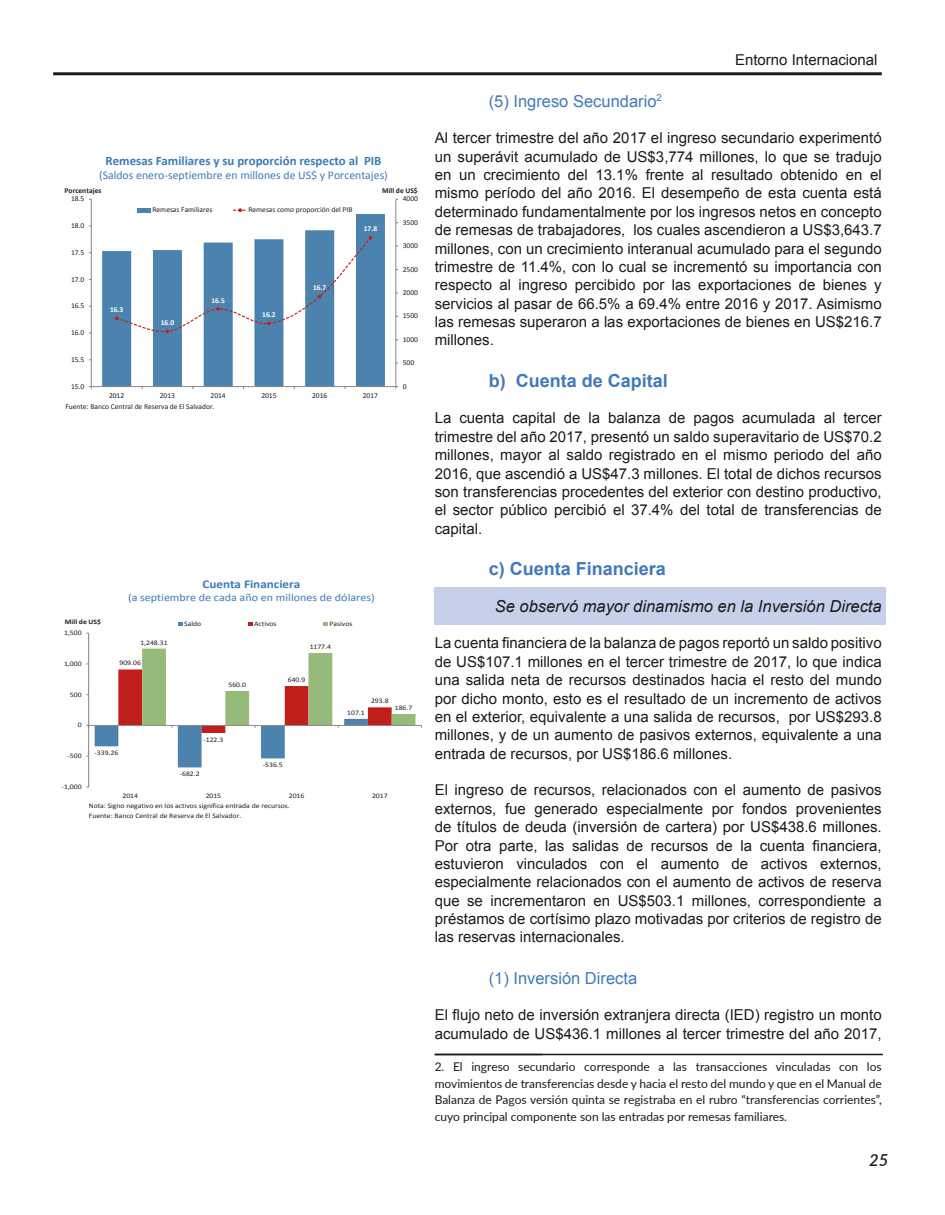
<style>
.page{position:relative;width:945px;height:1215px;background:#fff}
.page>*{position:absolute;margin:0;border:0;box-sizing:border-box;transform-origin:0 0}
.t1{font:700 18px "Arial";color:#3f79bb}
.t2{font:italic 16.5px "Arial";color:#1c1b1a}
.t3{font:16.5px "Arial";color:#3f79bb}
.t4{font:italic 600 16.5px "Lato";color:#1c1b1a}
.t5{font:15px/18.3px "Arial";color:#1c1b1a;text-align:justify}
.t6{font:700 12.9px "Calibri";color:#3b7bbd}
.t7{font:12px/16.5px "Lato";color:#1c1b1a;text-align:justify}
.t8{font:700 11.85px "Calibri";color:#3b7bbd;scale:1.11 1}
.t9{font:11.7px "Calibri";color:#3b7bbd}
.t10{font:10.95px "Calibri";color:#3b7bbd;scale:1.11 1}
.t11{font:7.5px "Calibri";letter-spacing:-.005em;color:#231f20}
.t12{font:700 7.5px "Calibri";letter-spacing:-.005em;color:#fff}
.t13{font:700 7.5px "Calibri";color:#231f20}
.t14{font:6.9px "Calibri";letter-spacing:-.005em;color:#231f20;scale:1.11 1}
.t15{font:700 6.9px "Calibri";color:#231f20;scale:1.11 1}
</style>
<div class="page">
<hr style="left:53px;top:72px;width:829px;height:3px;background:#1c1b1a">
<div style="left:435px;top:587px;width:451px;height:37px;background:#c6d0ea"></div>
<svg style="left:102px;top:214px;width:283px;height:172px;fill:#5488b1"></svg>
<hr style="left:396px;top:199px;width:1px;height:188px;background:#878787">
<hr style="left:91px;top:199px;width:1px;height:188px;background:#878787">
<hr style="left:91px;top:386px;width:305px;height:1px;background:#878787">
<svg style="left:115px;top:236px;width:257px;height:97px"></svg>
<hr style="left:138px;top:208px;width:13px;height:4px;background:#4c83ae">
<svg style="left:233px;top:208px;width:13px;height:4px"></svg>
<hr style="left:88px;top:633px;width:1px;height:154px;background:#878787">
<hr style="left:89px;top:725px;width:332px;height:1px;background:#878787">
<svg style="left:95px;top:649px;width:320px;height:118px"></svg>
<svg style="left:178px;top:622px;width:4px;height:4px"></svg>
<svg style="left:248px;top:622px;width:4px;height:4px"></svg>
<svg style="left:323px;top:622px;width:5px;height:4px"></svg>
<hr style="left:435px;top:1054px;width:448px;height:1px;background:#1c1b1a">
<p class="t6" style="left:105px;top:152px;width:278px">Remesas Familiares y su proporción respecto al PIB</p>
<p class="t9" style="left:99px;top:168px;width:290px">(Saldos enero-septiembre en millones de US$ y Porcentajes)</p>
<p class="t13" style="left:65px;top:186px;width:38px">Porcentajes</p>
<p class="t11" style="left:71px;top:194px;width:15px">18.5</p>
<p class="t11" style="left:71px;top:221px;width:15px">18.0</p>
<p class="t11" style="left:71px;top:248px;width:15px">17.5</p>
<p class="t11" style="left:71px;top:275px;width:15px">17.0</p>
<p class="t11" style="left:71px;top:301px;width:15px">16.5</p>
<p class="t11" style="left:71px;top:328px;width:15px">16.0</p>
<p class="t11" style="left:71px;top:355px;width:15px">15.5</p>
<p class="t11" style="left:71px;top:382px;width:15px">15.0</p>
<p class="t13" style="left:382px;top:186px;width:37px">Mill de US$</p>
<p class="t12" style="left:110px;top:305px;width:15px">16.3</p>
<p class="t11" style="left:153px;top:205px;width:61px">Remesas Familiares</p>
<p class="t11" style="left:248px;top:205px;width:106px">Remesas como proporción del PIB</p>
<p class="t12" style="left:364px;top:224px;width:15px">17.8</p>
<p class="t12" style="left:161px;top:318px;width:15px">16.0</p>
<p class="t12" style="left:212px;top:295px;width:15px">16.5</p>
<p class="t12" style="left:262px;top:310px;width:15px">16.2</p>
<p class="t12" style="left:313px;top:283px;width:15px">16.7</p>
<p class="t11" style="left:109px;top:391px;width:17px">2012</p>
<p class="t11" style="left:160px;top:391px;width:17px">2013</p>
<p class="t11" style="left:211px;top:391px;width:17px">2014</p>
<p class="t11" style="left:261px;top:391px;width:17px">2015</p>
<p class="t11" style="left:312px;top:391px;width:17px">2016</p>
<p class="t11" style="left:363px;top:391px;width:17px">2017</p>
<p class="t11" style="left:403px;top:194px;width:17px">4000</p>
<p class="t11" style="left:403px;top:218px;width:17px">3500</p>
<p class="t11" style="left:403px;top:241px;width:17px">3000</p>
<p class="t11" style="left:403px;top:264px;width:17px">2500</p>
<p class="t11" style="left:403px;top:288px;width:17px">2000</p>
<p class="t11" style="left:403px;top:311px;width:17px">1500</p>
<p class="t11" style="left:403px;top:335px;width:17px">1000</p>
<p class="t11" style="left:403px;top:358px;width:13px">500</p>
<p class="t11" style="left:403px;top:382px;width:5px">0</p>
<p class="t11" style="left:65px;top:402px;width:151px">Fuente: Banco Central de Reserva de El Salvador.</p>
<p class="t8" style="left:202px;top:576px;width:90px">Cuenta Financiera</p>
<p class="t10" style="left:128px;top:591px;width:224px">(a septiembre de cada año en millones de dólares)</p>
<p class="t15" style="left:65px;top:618px;width:34px">Mill de US$</p>
<p class="t14" style="left:184px;top:620px;width:17px">Saldo</p>
<p class="t14" style="left:254px;top:620px;width:22px">Activos</p>
<p class="t14" style="left:330px;top:620px;width:22px">Pasivos</p>
<p class="t14" style="left:64px;top:629px;width:17px">1,500</p>
<p class="t14" style="left:64px;top:659px;width:17px">1,000</p>
<p class="t14" style="left:70px;top:690px;width:12px">500</p>
<p class="t14" style="left:78px;top:721px;width:5px">0</p>
<p class="t14" style="left:68px;top:752px;width:14px">-500</p>
<p class="t14" style="left:62px;top:782px;width:19px">-1,000</p>
<p class="t14" style="left:140px;top:638px;width:26px">1,248.31</p>
<p class="t14" style="left:120px;top:659px;width:21px">909.06</p>
<p class="t14" style="left:228px;top:680px;width:17px">560.0</p>
<p class="t14" style="left:95px;top:749px;width:23px">-339.26</p>
<p class="t14" style="left:204px;top:735px;width:19px">-122.3</p>
<p class="t14" style="left:180px;top:770px;width:19px">-682.2</p>
<p class="t14" style="left:310px;top:642px;width:21px">1177.4</p>
<p class="t14" style="left:288px;top:675px;width:17px">640.9</p>
<p class="t14" style="left:371px;top:697px;width:17px">293.8</p>
<p class="t14" style="left:347px;top:708px;width:17px">107.1</p>
<p class="t14" style="left:395px;top:703px;width:17px">186.7</p>
<p class="t14" style="left:263px;top:761px;width:19px">-536.5</p>
<p class="t14" style="left:123px;top:791px;width:15px">2014</p>
<p class="t14" style="left:206px;top:791px;width:15px">2015</p>
<p class="t14" style="left:289px;top:791px;width:15px">2016</p>
<p class="t14" style="left:372px;top:791px;width:15px">2017</p>
<p class="t14" style="left:89px;top:802px;width:183px">Nota: Signo negativo en los activos significa entrada de recursos.</p>
<p class="t14" style="left:89px;top:812px;width:139px">Fuente: Banco Central de Reserva de El Salvador.</p>
<p class="t5" style="left:735px;top:51px;width:144px">Entorno Internacional</p>
<p class="t3" style="left:489px;top:90px;width:175px">(5) Ingreso Secundario<sup>2</sup></p>
<p class="t5" style="left:435px;top:129px;width:449px">Al tercer trimestre del año 2017 el ingreso secundario experimentó un superávit acumulado de US$3,774 millones, lo que se tradujo en un crecimiento del 13.1% frente al resultado obtenido en el mismo período del año 2016. El desempeño de esta cuenta está determinado fundamentalmente por los ingresos netos en concepto de remesas de trabajadores, los cuales ascendieron a US$3,643.7 millones, con un crecimiento interanual acumulado para el segundo trimestre de 11.4%, con lo cual se incrementó su importancia con respecto al ingreso percibido por las exportaciones de bienes y servicios al pasar de 66.5% a 69.4% entre 2016 y 2017. Asimismo las remesas superaron a las exportaciones de bienes en US$216.7 millones.</p>
<p class="t1" style="left:489px;top:368px;width:181px">b) Cuenta de Capital</p>
<p class="t5" style="left:435px;top:409px;width:449px">La cuenta capital de la balanza de pagos acumulada al tercer trimestre del año 2017, presentó un saldo superavitario de US$70.2 millones, mayor al saldo registrado en el mismo periodo del año 2016, que ascendió a US$47.3 millones. El total de dichos recursos son transferencias procedentes del exterior con destino productivo, el sector público percibió el 37.4% del total de transferencias de capital.</p>
<p class="t1" style="left:489px;top:557px;width:179px">c) Cuenta Financiera</p>
<p class="t2" style="left:495px;top:595px;width:388px">Se observó mayor dinamismo en la Inversión Directa</p>
<p class="t5" style="left:435px;top:634px;width:449px">La cuenta financiera de la balanza de pagos reportó un saldo positivo de US$107.1 millones en el tercer trimestre de 2017, lo que indica una salida neta de recursos destinados hacia el resto del mundo por dicho monto, esto es el resultado de un incremento de activos en el exterior, equivalente a una salida de recursos, por US$293.8 millones, y de un aumento de pasivos externos, equivalente a una entrada de recursos, por US$186.6 millones.</p>
<p class="t5" style="left:435px;top:781px;width:449px">El ingreso de recursos, relacionados con el aumento de pasivos externos, fue generado especialmente por fondos provenientes de títulos de deuda (inversión de cartera) por US$438.6 millones.<br>Por otra parte, las salidas de recursos de la cuenta financiera, estuvieron vinculados con el aumento de activos externos, especialmente relacionados con el aumento de activos de reserva que se incrementaron en US$503.1 millones, correspondiente a préstamos de cortísimo plazo motivadas por criterios de registro de las reservas internacionales.</p>
<p class="t3" style="left:489px;top:967px;width:150px">(1) Inversión Directa</p>
<p class="t5" style="left:435px;top:1006px;width:449px">El flujo neto de inversión extranjera directa (IED) registro un monto acumulado de US$436.1 millones al tercer trimestre del año 2017,</p>
<p class="t7" style="left:435px;top:1058px;width:449px">2. El ingreso secundario corresponde a las transacciones vinculadas con los movimientos de transferencias desde y hacia el resto del mundo y que en el Manual de Balanza de Pagos versión quinta se registraba en el rubro “transferencias corrientes”, cuyo principal componente son las entradas por remesas familiares.</p>
<p class="t4" style="left:869px;top:1148px;width:21px">25</p>
</div>
